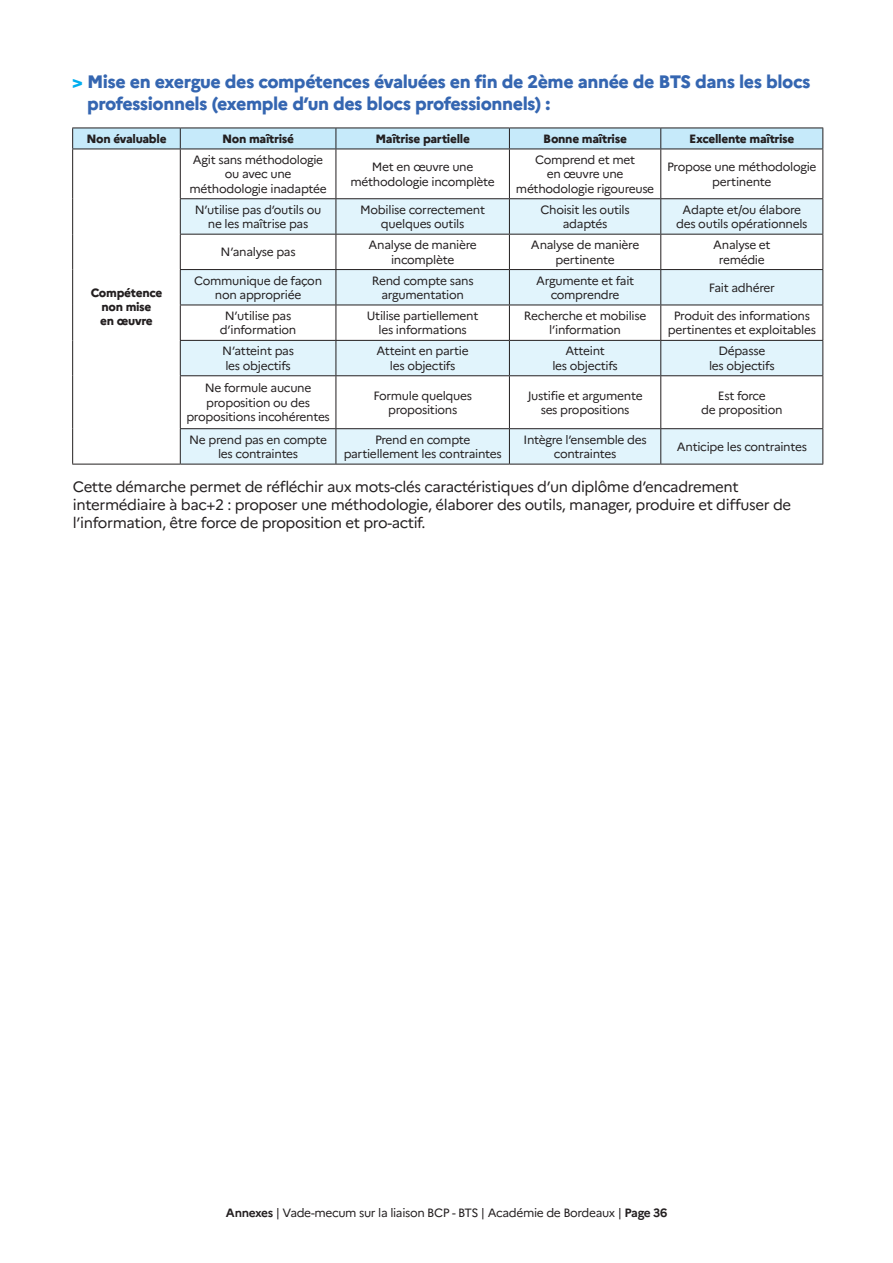
<style>
.page{position:relative;width:893px;height:1263px;background:#fff}
.page>*{position:absolute;margin:0;border:0;box-sizing:border-box;transform-origin:0 0}
.t1{font:800 18px/21.6px "Marianne";letter-spacing:-.025em;color:#3566b1}
.t2{font:15px/18px "Marianne";letter-spacing:-.025em;color:#231f20}
.t3{font:12px/14.4px "Marianne";letter-spacing:-.025em;color:#231f20;text-align:center}
.t4{font:800 12px/14.4px "Marianne";letter-spacing:-.025em;color:#231f20;text-align:center}
.s1{color:#00aeef}
.s2{font-weight:700}
</style>
<div class="page">
<svg style="left:181px;top:199px;width:641px;height:265px;fill:#e1f4fc"></svg>
<svg style="left:72px;top:128px;width:751px;height:21px;background:#bddeee"></svg>
<hr style="left:72px;top:149px;width:108px;height:1px;background:#231f20">
<hr style="left:72px;top:149px;width:1px;height:50px;background:#231f20">
<hr style="left:180px;top:149px;width:156px;height:1px;background:#231f20">
<hr style="left:180px;top:149px;width:1px;height:49px;background:#231f20">
<hr style="left:336px;top:149px;width:173px;height:1px;background:#231f20">
<hr style="left:336px;top:149px;width:1px;height:49px;background:#231f20">
<hr style="left:509px;top:149px;width:152px;height:1px;background:#231f20">
<hr style="left:509px;top:149px;width:1px;height:49px;background:#231f20">
<hr style="left:661px;top:149px;width:162px;height:1px;background:#231f20">
<hr style="left:660px;top:149px;width:1px;height:49px;background:#231f20">
<hr style="left:822px;top:149px;width:1px;height:49px;background:#231f20">
<hr style="left:72px;top:199px;width:1px;height:35px;background:#231f20">
<hr style="left:180px;top:198px;width:156px;height:1px;background:#231f20">
<hr style="left:180px;top:199px;width:1px;height:35px;background:#231f20">
<hr style="left:336px;top:198px;width:173px;height:1px;background:#231f20">
<hr style="left:336px;top:199px;width:1px;height:35px;background:#231f20">
<hr style="left:509px;top:198px;width:152px;height:1px;background:#231f20">
<hr style="left:509px;top:199px;width:1px;height:35px;background:#231f20">
<hr style="left:661px;top:198px;width:162px;height:1px;background:#231f20">
<hr style="left:660px;top:199px;width:1px;height:35px;background:#231f20">
<hr style="left:822px;top:199px;width:1px;height:35px;background:#231f20">
<hr style="left:72px;top:234px;width:1px;height:36px;background:#231f20">
<hr style="left:180px;top:234px;width:156px;height:1px;background:#231f20">
<hr style="left:180px;top:235px;width:1px;height:34px;background:#231f20">
<hr style="left:336px;top:234px;width:173px;height:1px;background:#231f20">
<hr style="left:336px;top:235px;width:1px;height:34px;background:#231f20">
<hr style="left:509px;top:234px;width:152px;height:1px;background:#231f20">
<hr style="left:509px;top:235px;width:1px;height:34px;background:#231f20">
<hr style="left:661px;top:234px;width:162px;height:1px;background:#231f20">
<hr style="left:660px;top:235px;width:1px;height:34px;background:#231f20">
<hr style="left:822px;top:235px;width:1px;height:34px;background:#231f20">
<hr style="left:72px;top:270px;width:1px;height:35px;background:#231f20">
<hr style="left:180px;top:269px;width:156px;height:1px;background:#231f20">
<hr style="left:180px;top:270px;width:1px;height:35px;background:#231f20">
<hr style="left:336px;top:269px;width:173px;height:1px;background:#231f20">
<hr style="left:336px;top:270px;width:1px;height:35px;background:#231f20">
<hr style="left:509px;top:269px;width:152px;height:1px;background:#231f20">
<hr style="left:509px;top:270px;width:1px;height:35px;background:#231f20">
<hr style="left:661px;top:269px;width:162px;height:1px;background:#231f20">
<hr style="left:660px;top:270px;width:1px;height:35px;background:#231f20">
<hr style="left:822px;top:270px;width:1px;height:35px;background:#231f20">
<hr style="left:72px;top:305px;width:1px;height:35px;background:#231f20">
<hr style="left:180px;top:305px;width:156px;height:1px;background:#231f20">
<hr style="left:180px;top:305px;width:1px;height:35px;background:#231f20">
<hr style="left:336px;top:305px;width:173px;height:1px;background:#231f20">
<hr style="left:336px;top:305px;width:1px;height:35px;background:#231f20">
<hr style="left:509px;top:305px;width:152px;height:1px;background:#231f20">
<hr style="left:509px;top:305px;width:1px;height:35px;background:#231f20">
<hr style="left:661px;top:305px;width:162px;height:1px;background:#231f20">
<hr style="left:660px;top:305px;width:1px;height:35px;background:#231f20">
<hr style="left:822px;top:305px;width:1px;height:35px;background:#231f20">
<hr style="left:72px;top:340px;width:1px;height:36px;background:#231f20">
<hr style="left:180px;top:340px;width:156px;height:1px;background:#231f20">
<hr style="left:180px;top:341px;width:1px;height:34px;background:#231f20">
<hr style="left:336px;top:340px;width:173px;height:1px;background:#231f20">
<hr style="left:336px;top:341px;width:1px;height:34px;background:#231f20">
<hr style="left:509px;top:340px;width:152px;height:1px;background:#231f20">
<hr style="left:509px;top:341px;width:1px;height:34px;background:#231f20">
<hr style="left:661px;top:340px;width:162px;height:1px;background:#231f20">
<hr style="left:660px;top:341px;width:1px;height:34px;background:#231f20">
<hr style="left:822px;top:341px;width:1px;height:34px;background:#231f20">
<hr style="left:72px;top:376px;width:1px;height:53px;background:#231f20">
<hr style="left:180px;top:375px;width:156px;height:1px;background:#231f20">
<hr style="left:180px;top:376px;width:1px;height:52px;background:#231f20">
<hr style="left:336px;top:375px;width:173px;height:1px;background:#231f20">
<hr style="left:336px;top:376px;width:1px;height:52px;background:#231f20">
<hr style="left:509px;top:375px;width:152px;height:1px;background:#231f20">
<hr style="left:509px;top:376px;width:1px;height:52px;background:#231f20">
<hr style="left:661px;top:375px;width:162px;height:1px;background:#231f20">
<hr style="left:660px;top:376px;width:1px;height:52px;background:#231f20">
<hr style="left:822px;top:376px;width:1px;height:52px;background:#231f20">
<hr style="left:72px;top:429px;width:1px;height:35px;background:#231f20">
<hr style="left:180px;top:428px;width:156px;height:1px;background:#231f20">
<hr style="left:180px;top:429px;width:1px;height:35px;background:#231f20">
<hr style="left:336px;top:428px;width:173px;height:1px;background:#231f20">
<hr style="left:336px;top:429px;width:1px;height:35px;background:#231f20">
<hr style="left:509px;top:428px;width:152px;height:1px;background:#231f20">
<hr style="left:509px;top:429px;width:1px;height:35px;background:#231f20">
<hr style="left:661px;top:428px;width:162px;height:1px;background:#231f20">
<hr style="left:660px;top:429px;width:1px;height:35px;background:#231f20">
<hr style="left:822px;top:429px;width:1px;height:35px;background:#231f20">
<hr style="left:72px;top:464px;width:108px;height:1px;background:#231f20">
<hr style="left:180px;top:464px;width:156px;height:1px;background:#231f20">
<hr style="left:336px;top:464px;width:173px;height:1px;background:#231f20">
<hr style="left:509px;top:464px;width:152px;height:1px;background:#231f20">
<hr style="left:661px;top:464px;width:162px;height:1px;background:#231f20">
<h1 class="t1" style="left:87px;top:69px;width:725px;text-indent:-15px"><span class="s1">&gt;</span> Mise en exergue des compétences évaluées en fin de 2ème année de BTS dans les blocs professionnels (exemple d’un des blocs professionnels) :</h1>
<p class="t4" style="left:86px;top:130px;width:82px">Non évaluable</p>
<p class="t4" style="left:222px;top:130px;width:73px">Non maîtrisé</p>
<p class="t4" style="left:375px;top:130px;width:96px">Maîtrise partielle</p>
<p class="t4" style="left:543px;top:130px;width:85px">Bonne maîtrise</p>
<p class="t4" style="left:689px;top:130px;width:107px">Excellente maîtrise</p>
<p class="t3" style="left:189px;top:152px;width:139px">Agit sans méthodologie ou avec une méthodologie inadaptée</p>
<p class="t3" style="left:350px;top:159px;width:146px">Met en œuvre une méthodologie incomplète</p>
<p class="t3" style="left:516px;top:152px;width:140px">Comprend et met<br>en œuvre une méthodologie rigoureuse</p>
<p class="t3" style="left:667px;top:159px;width:151px">Propose une méthodologie pertinente</p>
<p class="t3" style="left:195px;top:201px;width:128px">N’utilise pas d’outils ou ne les maîtrise pas</p>
<p class="t3" style="left:360px;top:201px;width:126px">Mobilise correctement quelques outils</p>
<p class="t3" style="left:540px;top:201px;width:91px">Choisit les outils adaptés</p>
<p class="t3" style="left:676px;top:201px;width:133px">Adapte et/ou élabore des outils opérationnels</p>
<p class="t3" style="left:221px;top:244px;width:76px">N’analyse pas</p>
<p class="t3" style="left:368px;top:237px;width:110px">Analyse de manière incomplète</p>
<p class="t3" style="left:531px;top:237px;width:110px">Analyse de manière pertinente</p>
<p class="t3" style="left:713px;top:237px;width:59px">Analyse et remédie</p>
<p class="t3" style="left:194px;top:272px;width:129px">Communique de façon non appropriée</p>
<p class="t3" style="left:372px;top:272px;width:103px">Rend compte sans argumentation</p>
<p class="t3" style="left:536px;top:272px;width:100px">Argumente et fait comprendre</p>
<p class="t3" style="left:709px;top:279px;width:68px">Fait adhérer</p>
<p class="t3" style="left:220px;top:308px;width:78px">N’utilise pas d’information</p>
<p class="t3" style="left:367px;top:308px;width:113px">Utilise partiellement les informations</p>
<p class="t3" style="left:524px;top:308px;width:124px">Recherche et mobilise l’information</p>
<p class="t3" style="left:668px;top:308px;width:150px">Produit des informations pertinentes et exploitables</p>
<p class="t3" style="left:222px;top:343px;width:73px;text-align:left">N’atteint pas les objectifs</p>
<p class="t3" style="left:377px;top:343px;width:94px">Atteint en partie les objectifs</p>
<p class="t3" style="left:552px;top:343px;width:67px">Atteint<br>les objectifs</p>
<p class="t3" style="left:709px;top:343px;width:67px">Dépasse<br>les objectifs</p>
<p class="t3" style="left:186px;top:380px;width:145px">Ne formule aucune proposition ou des propositions incohérentes</p>
<p class="t3" style="left:373px;top:387px;width:100px">Formule quelques propositions</p>
<p class="t3" style="left:528px;top:387px;width:116px">Justifie et argumente ses propositions</p>
<p class="t3" style="left:701px;top:387px;width:83px">Est force<br>de proposition</p>
<p class="t3" style="left:189px;top:431px;width:139px">Ne prend pas en compte les contraintes</p>
<p class="t3" style="left:344px;top:431px;width:160px">Prend en compte partiellement les contraintes</p>
<p class="t3" style="left:523px;top:431px;width:125px">Intègre l’ensemble des contraintes</p>
<p class="t3" style="left:677px;top:438px;width:132px">Anticipe les contraintes</p>
<p class="t2" style="left:73px;top:476px;width:720px">Cette démarche permet de réfléchir aux mots-clés caractéristiques d’un diplôme d’encadrement intermédiaire à bac+2 : proposer une méthodologie, élaborer des outils, manager, produire et diffuser de l’information, être force de proposition et pro-actif.</p>
<p class="t4" style="left:91px;top:284px;width:73px">Compétence non mise<br>en œuvre</p>
<p class="t3" style="left:226px;top:1204px;width:443px"><span class="s2">Annexes</span> | Vade-mecum sur la liaison BCP - BTS | Académie de Bordeaux | <span class="s2">Page 36</span></p>
</div>
